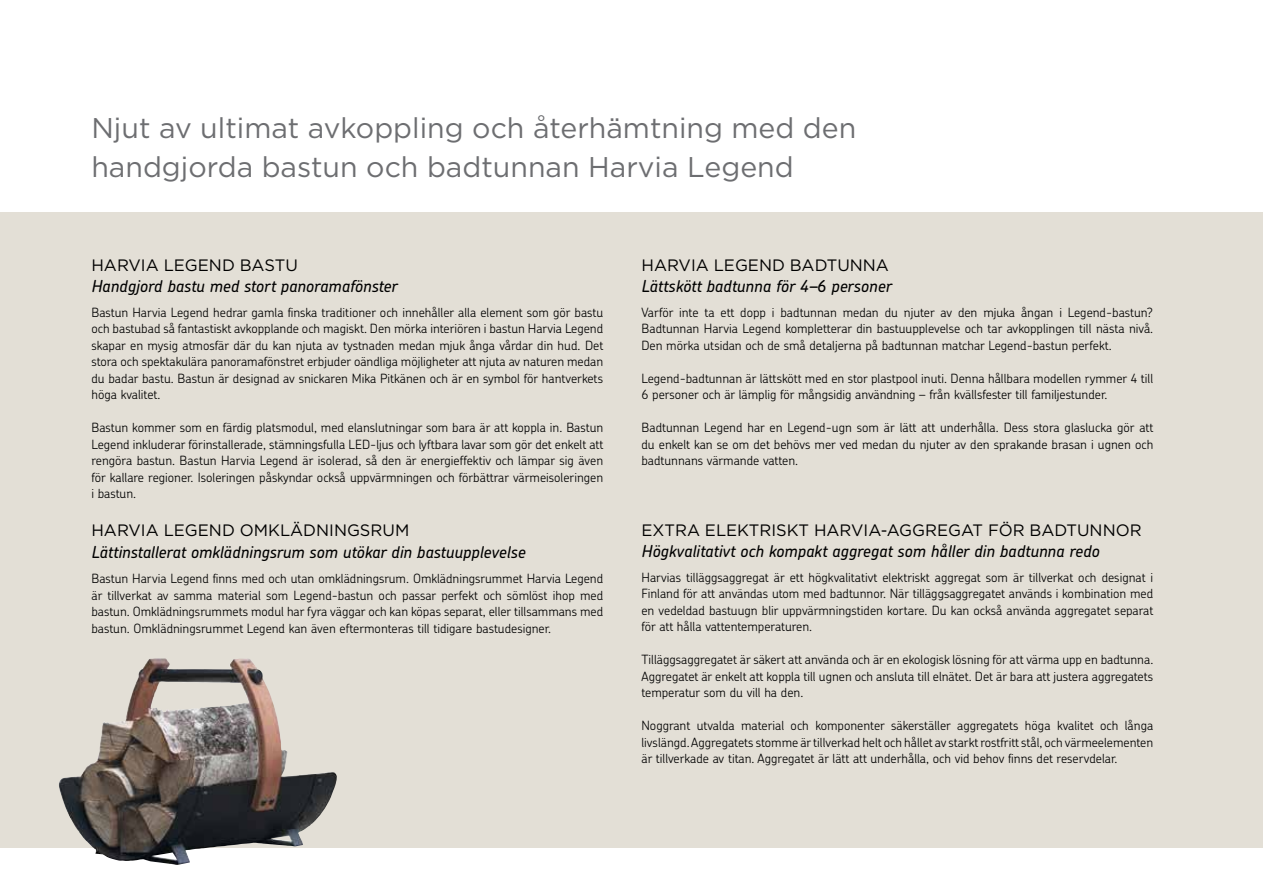
<style>
.page{position:relative;width:1263px;height:893px;background:#fff}
.page>*{position:absolute;margin:0;border:0;box-sizing:border-box;transform-origin:0 0}
.t1{font:28.5px/39px "Gotham";color:#6d6e71}
.t2{font:italic 500 16.5px "Chevin Pro";color:#000}
.t3{font:16.5px "Gotham";color:#000}
.t4{font:300 12.75px/16.5px "Chevin Pro";color:#000;text-align:justify}
</style>
<div class="page">
<div style="left:0;top:213px;width:1263px;height:635px;background:#e3dfd6"></div>
<img style="left:59px;top:658px;width:173px;height:207px">
<h1 class="t1" style="left:91px;top:108px;width:766px">Njut av ultimat avkoppling och återhämtning med den handgjorda bastun och badtunnan Harvia Legend</h1>
<p class="t3" style="left:91px;top:254px;width:208px">HARVIA LEGEND BASTU</p>
<p class="t2" style="left:91px;top:275px;width:308px">Handgjord bastu med stort panoramafönster</p>
<p class="t4" style="left:91px;top:303px;width:513px">Bastun Harvia Legend hedrar gamla finska traditioner och innehåller alla element som gör bastu och bastubad så fantastiskt avkopplande och magiskt. Den mörka interiören i bastun Harvia Legend skapar en mysig atmosfär där du kan njuta av tystnaden medan mjuk ånga vårdar din hud. Det stora och spektakulära panoramafönstret erbjuder oändliga möjligheter att njuta av naturen medan du badar bastu. Bastun är designad av snickaren Mika Pitkänen och är en symbol för hantverkets höga kvalitet.</p>
<p class="t4" style="left:91px;top:419px;width:513px">Bastun kommer som en färdig platsmodul, med elanslutningar som bara är att koppla in. Bastun Legend inkluderar förinstallerade, stämningsfulla LED-ljus och lyftbara lavar som gör det enkelt att rengöra bastun. Bastun Harvia Legend är isolerad, så den är energieffektiv och lämpar sig även för kallare regioner. Isoleringen påskyndar också uppvärmningen och förbättrar värmeisoleringen i bastun.</p>
<p class="t3" style="left:91px;top:519px;width:319px">HARVIA LEGEND OMKLÄDNINGSRUM</p>
<p class="t2" style="left:91px;top:541px;width:436px">Lättinstallerat omklädningsrum som utökar din bastuupplevelse</p>
<p class="t4" style="left:91px;top:570px;width:513px">Bastun Harvia Legend finns med och utan omklädningsrum. Omklädningsrummet Harvia Legend är tillverkat av samma material som Legend-bastun och passar perfekt och sömlöst ihop med bastun. Omklädningsrummets modul har fyra väggar och kan köpas separat, eller tillsammans med bastun. Omklädningsrummet Legend kan även eftermonteras till tidigare bastudesigner.</p>
<p class="t3" style="left:641px;top:254px;width:249px">HARVIA LEGEND BADTUNNA</p>
<p class="t2" style="left:641px;top:275px;width:252px">Lättskött badtunna för 4–6 personer</p>
<p class="t4" style="left:641px;top:303px;width:513px">Varför inte ta ett dopp i badtunnan medan du njuter av den mjuka ångan i Legend-bastun?<br>Badtunnan Harvia Legend kompletterar din bastuupplevelse och tar avkopplingen till nästa nivå.<br>Den mörka utsidan och de små detaljerna på badtunnan matchar Legend-bastun perfekt.</p>
<p class="t4" style="left:641px;top:369px;width:513px">Legend-badtunnan är lättskött med en stor plastpool inuti. Denna hållbara modellen rymmer 4 till<br>6 personer och är lämplig för mångsidig användning – från kvällsfester till familjestunder.</p>
<p class="t4" style="left:641px;top:419px;width:513px">Badtunnan Legend har en Legend-ugn som är lätt att underhålla. Dess stora glaslucka gör att du enkelt kan se om det behövs mer ved medan du njuter av den sprakande brasan i ugnen och badtunnans värmande vatten.</p>
<p class="t3" style="left:641px;top:519px;width:502px">EXTRA ELEKTRISKT HARVIA-AGGREGAT FÖR BADTUNNOR</p>
<p class="t2" style="left:641px;top:540px;width:460px">Högkvalitativt och kompakt aggregat som håller din badtunna redo</p>
<p class="t4" style="left:641px;top:568px;width:513px">Harvias tilläggsaggregat är ett högkvalitativt elektriskt aggregat som är tillverkat och designat i Finland för att användas utom med badtunnor. När tilläggsaggregatet används i kombination med en vedeldad bastuugn blir uppvärmningstiden kortare. Du kan också använda aggregatet separat för att hålla vattentemperaturen.</p>
<p class="t4" style="left:641px;top:651px;width:513px">Tilläggsaggregatet är säkert att använda och är en ekologisk lösning för att värma upp en badtunna.<br>Aggregatet är enkelt att koppla till ugnen och ansluta till elnätet. Det är bara att justera aggregatets temperatur som du vill ha den.</p>
<p class="t4" style="left:641px;top:717px;width:513px">Noggrant utvalda material och komponenter säkerställer aggregatets höga kvalitet och långa livslängd. Aggregatets stomme är tillverkad helt och hållet av starkt rostfritt stål, och värmeelementen är tillverkade av titan. Aggregatet är lätt att underhålla, och vid behov finns det reservdelar.</p>
</div>
